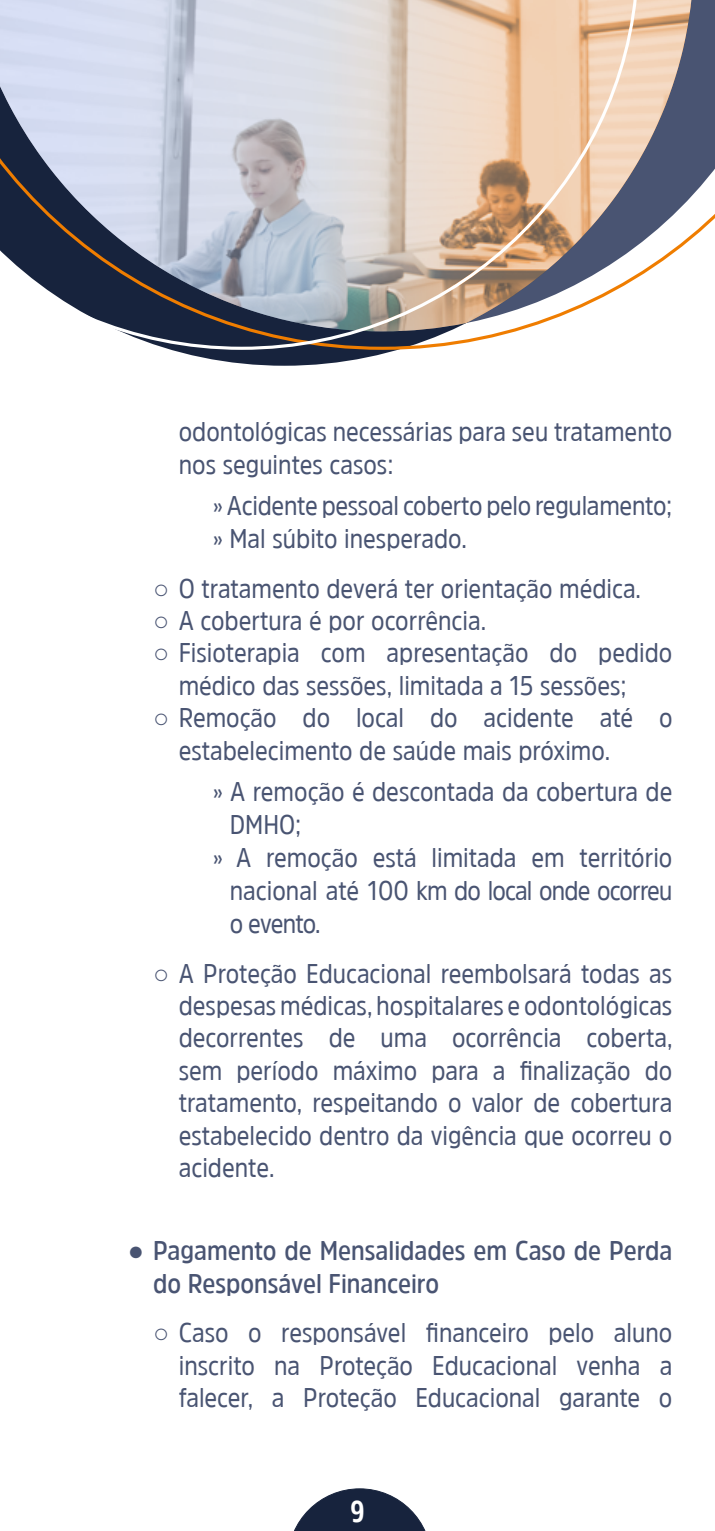
<style>
.page{position:relative;width:715px;height:1531px;background:#fff}
.page>*{position:absolute;margin:0;border:0;box-sizing:border-box;transform-origin:0 0}
.t1{font:700 30px "Amsi Pro Cond";color:#fff}
.t2{font:27px/32.4px "Amsi Pro Narw";color:#495472}
.t3{font:600 27px/32.4px "Amsi Pro Narw";color:#495472}
.t4{font:27px "Amsi Pro Narw";letter-spacing:-.03em;color:#495472}
.s1{font-family:"Arial";font-weight:900}
.s2{font-family:"Arial";font-weight:700}
</style>
<div class="page">
<svg style="left:294px;top:1488px;width:132px;height:43px"></svg>
<svg style="left:172px;top:350px;width:225px;height:16px;fill:#17233d"></svg>
<svg style="left:693px;top:0;width:21px;height:238px"></svg>
<svg style="left:119px;top:331px;width:398px;height:19px"></svg>
<svg style="left:0;top:0;width:693px;height:331px;background:#bfb8b9"></svg>
<p class="t2" style="left:179px;top:415px;width:495px">odontológicas necessárias para seu tratamento nos seguintes casos:</p>
<p class="t2" style="left:213px;top:488px;width:461px">» Acidente pessoal coberto pelo regulamento; » Mal súbito inesperado.</p>
<p class="t2" style="left:153px;top:571px;width:489px"><span class="s1">○</span> O tratamento deverá ter orientação médica.</p>
<p class="t2" style="left:153px;top:604px;width:334px"><span class="s1">○</span> A cobertura é por ocorrência.</p>
<p class="t2" style="left:179px;top:636px;width:495px;text-indent:-26px"><span class="s1">○</span> Fisioterapia com apresentação do pedido médico das sessões, limitada a 15 sessões;</p>
<p class="t2" style="left:179px;top:701px;width:495px;text-indent:-26px"><span class="s1">○</span> Remoção do local do acidente até o estabelecimento de saúde mais próximo.</p>
<p class="t2" style="left:213px;top:775px;width:461px">» A remoção é descontada da cobertura de</p>
<p class="t2" style="left:230px;top:808px;width:73px">DMHO;</p>
<p class="t2" style="left:213px;top:841px;width:461px">» A remoção está limitada em território</p>
<p class="t4" style="left:230px;top:872px;width:444px">nacional até 100 km do local onde ocorreu</p>
<p class="t2" style="left:230px;top:907px;width:92px">o evento.</p>
<p class="t2" style="left:179px;top:956px;width:495px;text-align:justify;text-indent:-26px"><span class="s1">○</span> A Proteção Educacional reembolsará todas as despesas médicas, hospitalares e odontológicas decorrentes de uma ocorrência coberta, sem período máximo para a finalização do tratamento, respeitando o valor de cobertura estabelecido dentro da vigência que ocorreu o acidente.</p>
<p class="t3" style="left:153px;top:1234px;width:520px;text-indent:-26px"><span class="s2">●</span> Pagamento de Mensalidades em Caso de Perda do Responsável Financeiro</p>
<p class="t2" style="left:179px;top:1316px;width:495px;text-align:justify;text-indent:-26px"><span class="s1">○</span> Caso o responsável financeiro pelo aluno inscrito na Proteção Educacional venha a falecer, a Proteção Educacional garante o</p>
<p class="t1" style="left:350px;top:1490px;width:16px">9</p>
</div>
